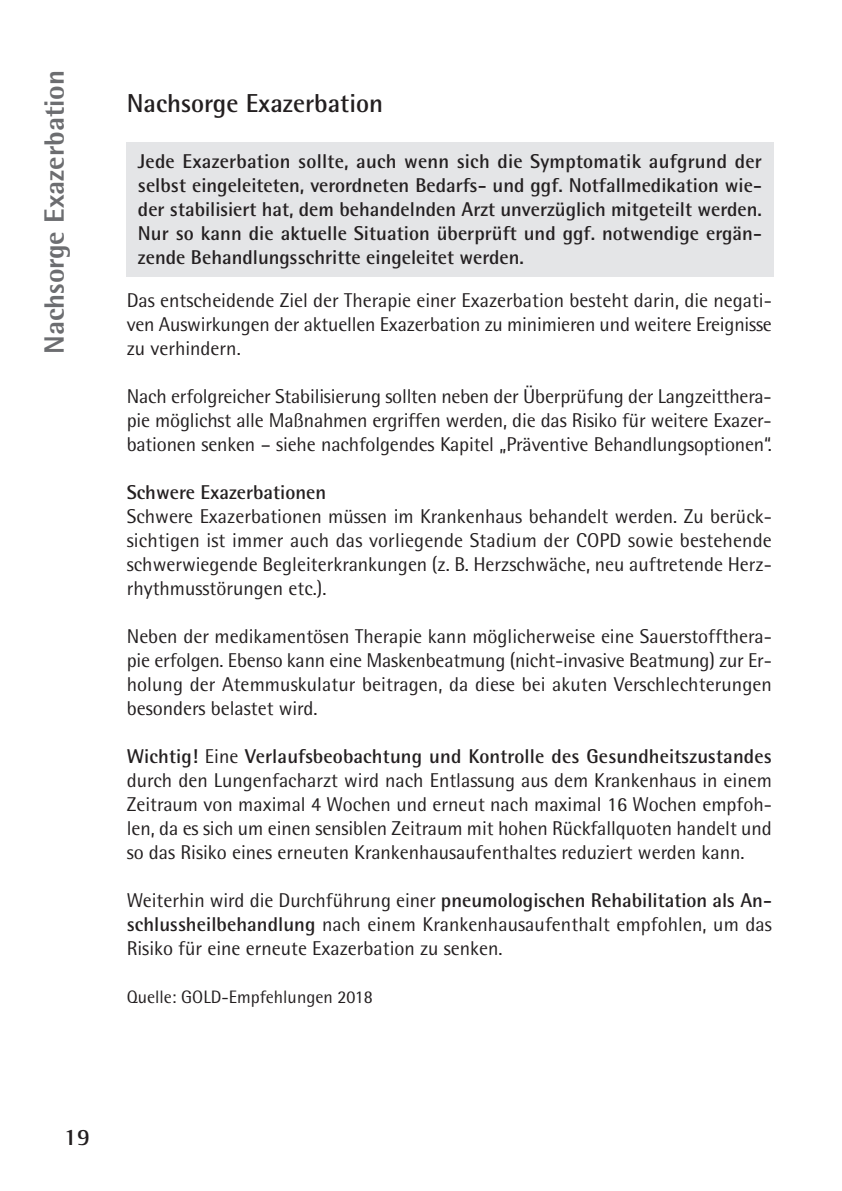
<style>
.page{position:relative;width:842px;height:1191px;background:#fff}
.page>*{position:absolute;margin:0;border:0;box-sizing:border-box;transform-origin:0 0}
.t1{font:800 28px "Rotis Semi Sans";color:#6c6d70}
.t2{font:700 26px "Rotis Semi Sans";color:#231f20}
.t3{font:700 24px "Rotis Semi Serif";color:#231f20}
.t4{font:20px/24px "Rotis Semi Sans";color:#231f20;text-align:justify}
.t5{font:700 20px/24px "Rotis Semi Sans";color:#231f20;text-align:justify}
.t6{font:18px "Rotis Semi Sans";color:#231f20}
.s1{font-weight:700}
</style>
<div class="page">
<div style="left:126px;top:142px;width:648px;height:134px;background:#e4e5e7"></div>
<h1 class="t1" style="left:45px;top:354px;width:285px;rotate:-90deg">Nachsorge Exazerbation</h1>
<h2 class="t2" style="left:127px;top:94px;width:258px">Nachsorge Exazerbation</h2>
<p class="t5" style="left:138px;top:151px;width:625px">Jede Exazerbation sollte, auch wenn sich die Symptomatik aufgrund der selbst eingeleiteten, verordneten Bedarfs- und ggf. Notfallmedikation wie&shy;der stabilisiert hat, dem behandelnden Arzt unverzüglich mitgeteilt werden.<br>Nur so kann die aktuelle Situation überprüft und ggf. notwendige ergän&shy;zende Behandlungsschritte eingeleitet werden.</p>
<p class="t4" style="left:127px;top:290px;width:647px">Das entscheidende Ziel der Therapie einer Exazerbation besteht darin, die negati&shy;ven Auswirkungen der aktuellen Exazerbation zu minimieren und weitere Ereignisse zu verhindern.</p>
<p class="t4" style="left:127px;top:386px;width:647px">Nach erfolgreicher Stabilisierung sollten neben der Überprüfung der Langzeitthera&shy;pie möglichst alle Maßnahmen ergriffen werden, die das Risiko für weitere Exazer&shy;bationen senken – siehe nachfolgendes Kapitel „Präventive Behandlungsoptionen“.</p>
<p class="t5" style="left:127px;top:482px;width:201px">Schwere Exazerbationen</p>
<p class="t4" style="left:127px;top:506px;width:647px">Schwere Exazerbationen müssen im Krankenhaus behandelt werden. Zu berück&shy;sichtigen ist immer auch das vorliegende Stadium der COPD sowie bestehende schwerwiegende Begleiterkrankungen (z. B. Herzschwäche, neu auftretende Herz&shy;rhythmusstörungen etc.).</p>
<p class="t4" style="left:127px;top:626px;width:647px">Neben der medikamentösen Therapie kann möglicherweise eine Sauerstoffthera&shy;pie erfolgen. Ebenso kann eine Maskenbeatmung (nicht-invasive Beatmung) zur Er&shy;holung der Atemmuskulatur beitragen, da diese bei akuten Verschlechterungen besonders belastet wird.</p>
<p class="t4" style="left:127px;top:746px;width:647px"><span class="s1">Wichtig!</span> Eine <span class="s1">Verlaufsbeobachtung und Kontrolle des Gesundheitszustandes </span>durch den Lungenfacharzt wird nach Entlassung aus dem Krankenhaus in einem Zeitraum von maximal 4 Wochen und erneut nach maximal 16 Wochen empfoh&shy;len, da es sich um einen sensiblen Zeitraum mit hohen Rückfallquoten handelt und so das Risiko eines erneuten Krankenhausaufenthaltes reduziert werden kann.</p>
<p class="t4" style="left:127px;top:890px;width:647px">Weiterhin wird die Durchführung einer <span class="s1">pneumologischen Rehabilitation als An&shy;schlussheilbehandlung</span> nach einem Krankenhausaufenthalt empfohlen, um das Risiko für eine erneute Exazerbation zu senken.</p>
<p class="t6" style="left:127px;top:991px;width:248px">Quelle: GOLD-Empfehlungen 2018</p>
<p class="t3" style="left:64px;top:1128px;width:28px">19</p>
</div>
